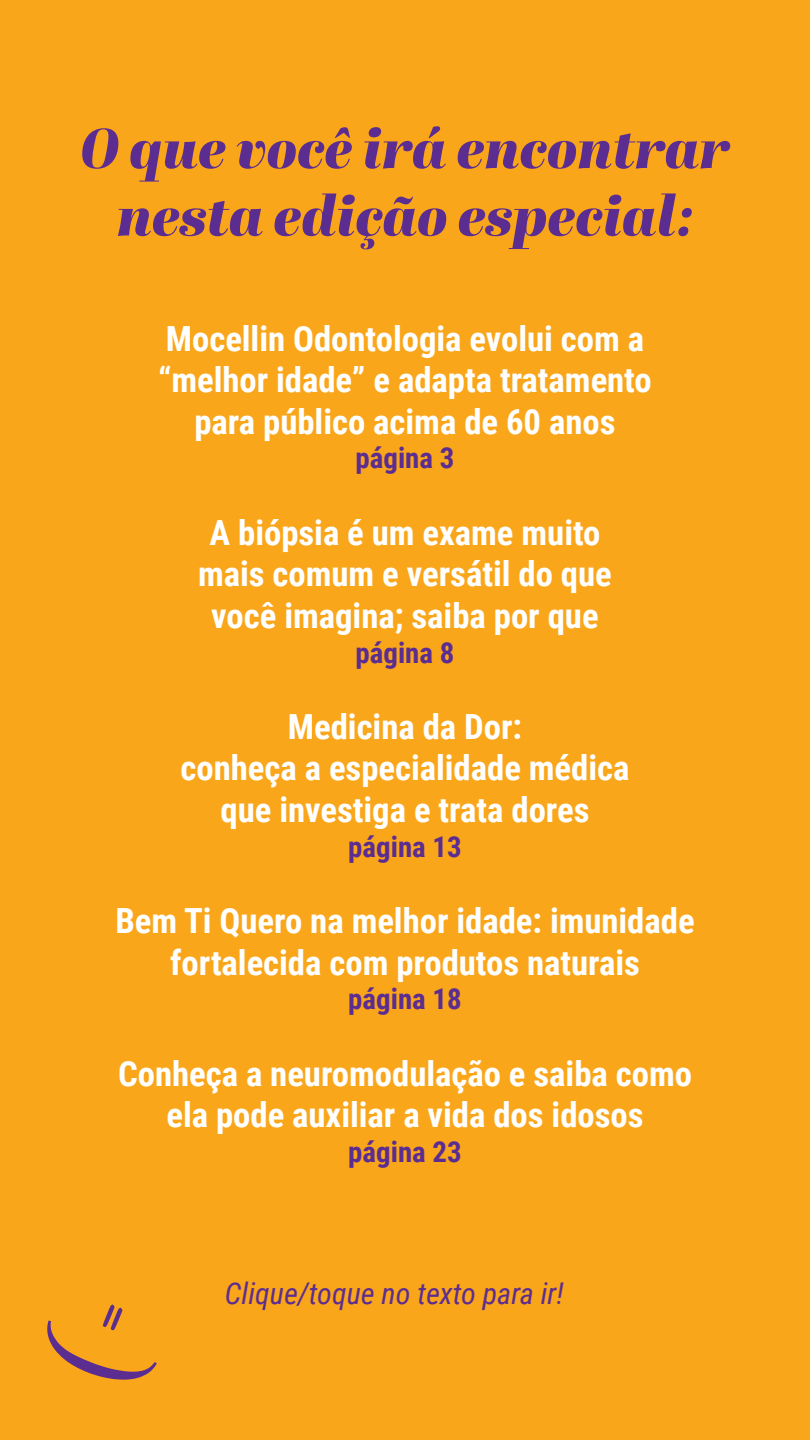
<style>
.page{position:relative;width:810px;height:1440px;background:#faa61a}
.page>*{position:absolute;margin:0;border:0;box-sizing:border-box;transform-origin:0 0}
.t1{font:italic 56.25px/67.4px "Abril Fatface";color:#5c2d91;text-align:center}
.t2{font:700 34.65px/41.6px "Roboto Condensed";color:#fff;text-align:center}
.t3{font:italic 30px "Roboto Condensed";color:#5c2d91}
.t4{font:700 28.88px "Roboto Condensed";color:#5c2d91}
</style>
<div class="page">
<svg style="left:47px;top:1305px;width:110px;height:75px"></svg>
<h1 class="t1" style="left:80px;top:113px;width:651px">O que você irá encontrar nesta edição especial:</h1>
<p class="t2" style="left:158px;top:316px;width:495px">Mocellin Odontologia evolui com a “melhor idade” e adapta tratamento para público acima de 60 anos</p>
<p class="t4" style="left:356px;top:438px;width:100px">página 3</p>
<p class="t2" style="left:198px;top:510px;width:415px">A biópsia é um exame muito mais comum e versátil do que você imagina; saiba por que</p>
<p class="t4" style="left:356px;top:632px;width:100px">página 8</p>
<p class="t2" style="left:181px;top:704px;width:450px">Medicina da Dor:<br>conheça a especialidade médica que investiga e trata dores</p>
<p class="t4" style="left:348px;top:826px;width:115px">página 13</p>
<p class="t2" style="left:115px;top:899px;width:581px">Bem Ti Quero na melhor idade: imunidade fortalecida com produtos naturais</p>
<p class="t4" style="left:348px;top:979px;width:115px">página 18</p>
<p class="t2" style="left:118px;top:1051px;width:575px">Conheça a neuromodulação e saiba como ela pode auxiliar a vida dos idosos</p>
<p class="t4" style="left:348px;top:1131px;width:115px">página 23</p>
<p class="t3" style="left:225px;top:1272px;width:340px">Clique/toque no texto para ir!</p>
</div>
